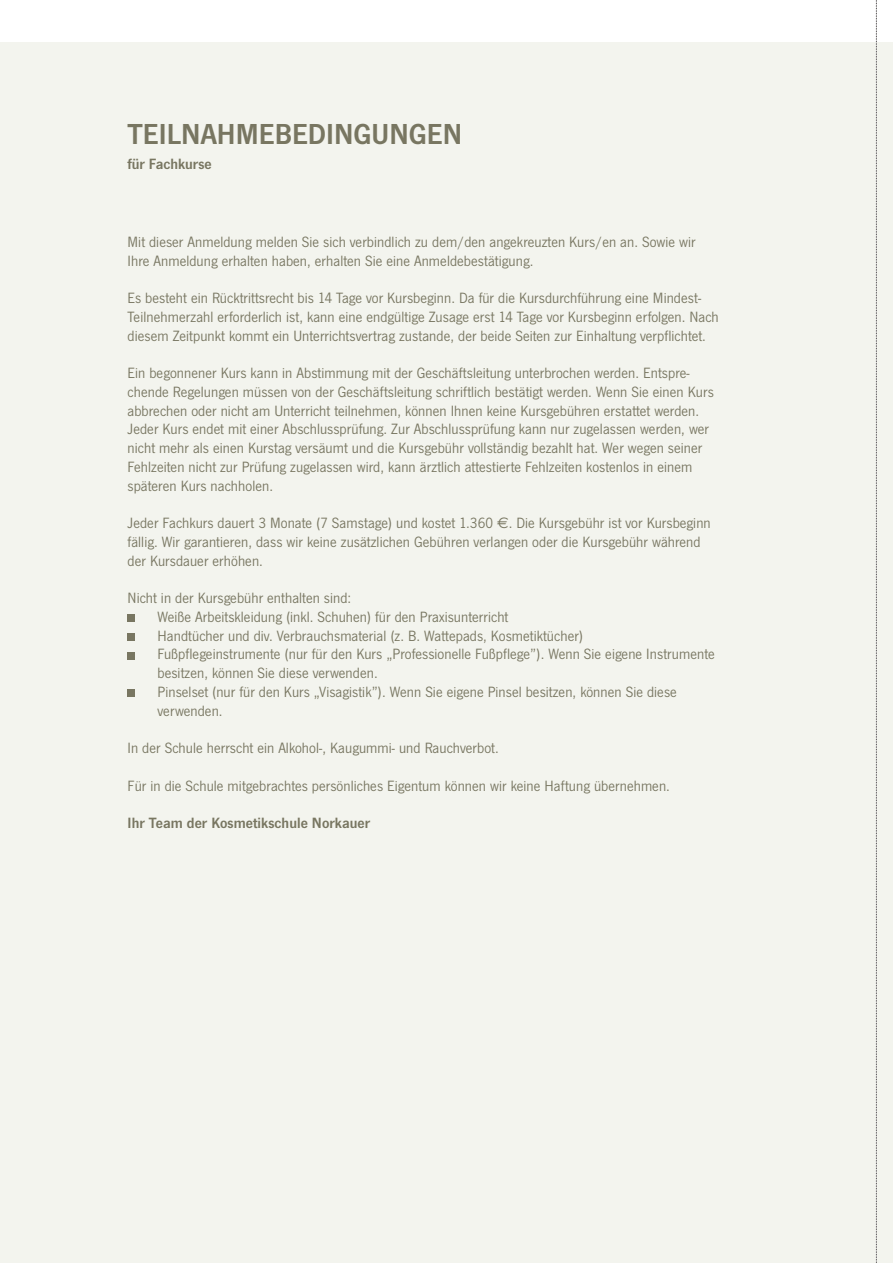
<style>
.page{position:relative;width:893px;height:1263px;background:#fff}
.page>*{position:absolute;margin:0;border:0;box-sizing:border-box;transform-origin:0 0}
.t1{font:600 30px "News Gothic T";color:#787661}
.t2{font:15.45px/18.8px "News Gothic T";letter-spacing:.005em;color:#787661}
.t3{font:600 15.45px "News Gothic T";color:#787661}
.s1{font-family:"Euro Sans"}
</style>
<div class="page">
<div style="left:0;top:43px;width:893px;height:1220px;background:#f3f4ee"></div>
<div style="left:128px;top:615px;width:7px;height:7px;background:#787661"></div>
<div style="left:128px;top:633px;width:7px;height:8px;background:#787661"></div>
<div style="left:128px;top:652px;width:7px;height:7px;background:#787661"></div>
<div style="left:128px;top:690px;width:7px;height:7px;background:#787661"></div>
<svg style="left:876px;top:0;width:1px;height:1263px"></svg>
<h1 class="t1" style="left:128px;top:116px;width:16px">TEILN</h1>
<h1 class="t1" style="left:201px;top:116px;width:107px">AHMEBEDIN</h1>
<h1 class="t1" style="left:353px;top:116px;width:90px">GUNGEN</h1>
<p class="t3" style="left:128px;top:155px;width:86px">für Fachkurse</p>
<p class="t2" style="left:128px;top:232px;width:570px">Mit dieser Anmeldung melden Sie sich verbindlich zu dem/den angekreuzten Kurs/en an. Sowie wir<br>Ihre Anmeldung erhalten haben, erhalten Sie eine Anmeldebestätigung.</p>
<p class="t2" style="left:128px;top:288px;width:593px">Es besteht ein Rücktrittsrecht bis 14 Tage vor Kursbeginn. Da für die Kursdurchführung eine Mindest-<br>Teilnehmerzahl erforderlich ist, kann eine endgültige Zusage erst 14 Tage vor Kursbeginn erfolgen. Nach diesem Zeitpunkt kommt ein Unterrichtsvertrag zustande, der beide Seiten zur Einhaltung verpflichtet.</p>
<p class="t2" style="left:128px;top:363px;width:588px">Ein begonnener Kurs kann in Abstimmung mit der Geschäftsleitung unterbrochen werden. Entspre&shy;chende Regelungen müssen von der Geschäftsleitung schriftlich bestätigt werden. Wenn Sie einen Kurs abbrechen oder nicht am Unterricht teilnehmen, können Ihnen keine Kursgebühren erstattet werden.<br>Jeder Kurs endet mit einer Abschlussprüfung. Zur Abschlussprüfung kann nur zugelassen werden, wer nicht mehr als einen Kurstag versäumt und die Kursgebühr vollständig bezahlt hat. Wer wegen seiner Fehlzeiten nicht zur Prüfung zugelassen wird, kann ärztlich attestierte Fehlzeiten kostenlos in einem späteren Kurs nachholen.</p>
<p class="t2" style="left:128px;top:513px;width:585px">Jeder Fachkurs dauert 3 Monate (7 Samstage) und kostet 1.360 <span class="s1">,</span>. Die Kursgebühr ist vor Kursbeginn fällig. Wir garantieren, dass wir keine zusätzlichen Gebühren verlangen oder die Kursgebühr während der Kursdauer erhöhen.</p>
<p class="t2" style="left:158px;top:588px;width:559px;text-indent:-30px">Nicht in der Kursgebühr enthalten sind:<br>Weiße Arbeitskleidung (inkl. Schuhen) für den Praxisunterricht<br>Handtücher und div. Verbrauchsmaterial (z. B. Wattepads, Kosmetiktücher)<br>Fußpflegeinstrumente (nur für den Kurs „Professionelle Fußpflege”). Wenn Sie eigene Instrumente besitzen, können Sie diese verwenden.<br>Pinselset (nur für den Kurs „Visagistik”). Wenn Sie eigene Pinsel besitzen, können Sie diese verwenden.</p>
<p class="t2" style="left:128px;top:738px;width:373px">In der Schule herrscht ein Alkohol-, Kaugummi- und Rauchverbot.</p>
<p class="t2" style="left:128px;top:776px;width:544px">Für in die Schule mitgebrachtes persönliches Eigentum können wir keine Haftung übernehmen.</p>
<p class="t3" style="left:128px;top:814px;width:244px">Ihr Team der Kosmetikschule Norkauer</p>
</div>
